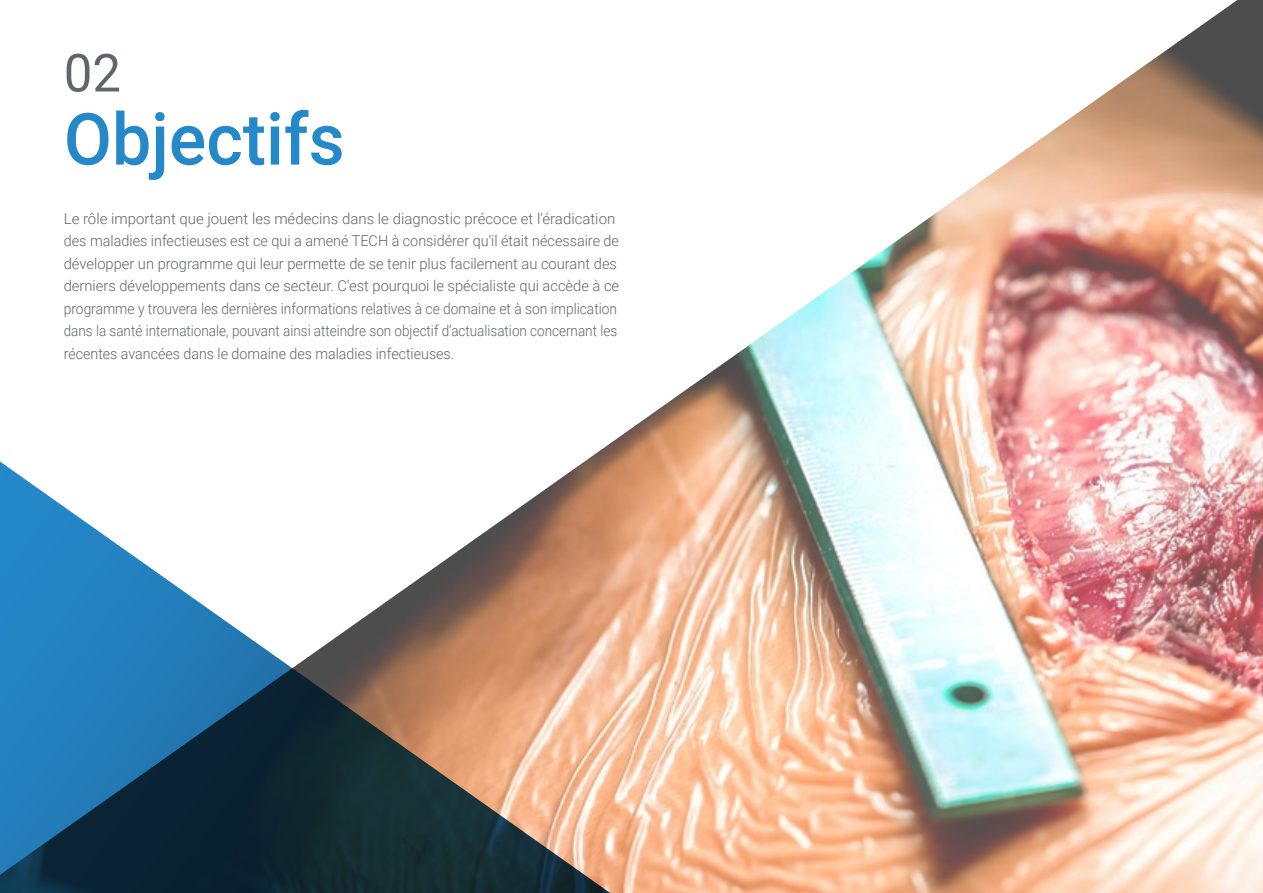
<style>
.page{position:relative;width:1263px;height:893px;background:#fff}
.page>*{position:absolute;margin:0;border:0;box-sizing:border-box;transform-origin:0 0}
.t1{font:500 72px "Roboto";color:#2488c9}
.t2{font:52.5px "Roboto";color:#61646a}
.t3{font:300 15px/22.5px "Roboto";color:#61646a}
</style>
<div class="page">
<img style="left:606px;top:0;width:657px;height:893px">
<svg style="left:0;top:446px;width:640px;height:447px"></svg>
<h2 class="t2" style="left:64px;top:36px;width:59px">02</h2>
<h1 class="t1" style="left:64px;top:89px;width:282px">Objectifs</h1>
<p class="t3" style="left:64px;top:207px;width:557px">Le rôle important que jouent les médecins dans le diagnostic précoce et l'éradication des maladies infectieuses est ce qui a amené TECH à considérer qu'il était nécessaire de développer un programme qui leur permette de se tenir plus facilement au courant des derniers développements dans ce secteur. C'est pourquoi le spécialiste qui accède à ce programme y trouvera les dernières informations relatives à ce domaine et à son implication dans la santé internationale, pouvant ainsi atteindre son objectif d’actualisation concernant les récentes avancées dans le domaine des maladies infectieuses.</p>
</div>
